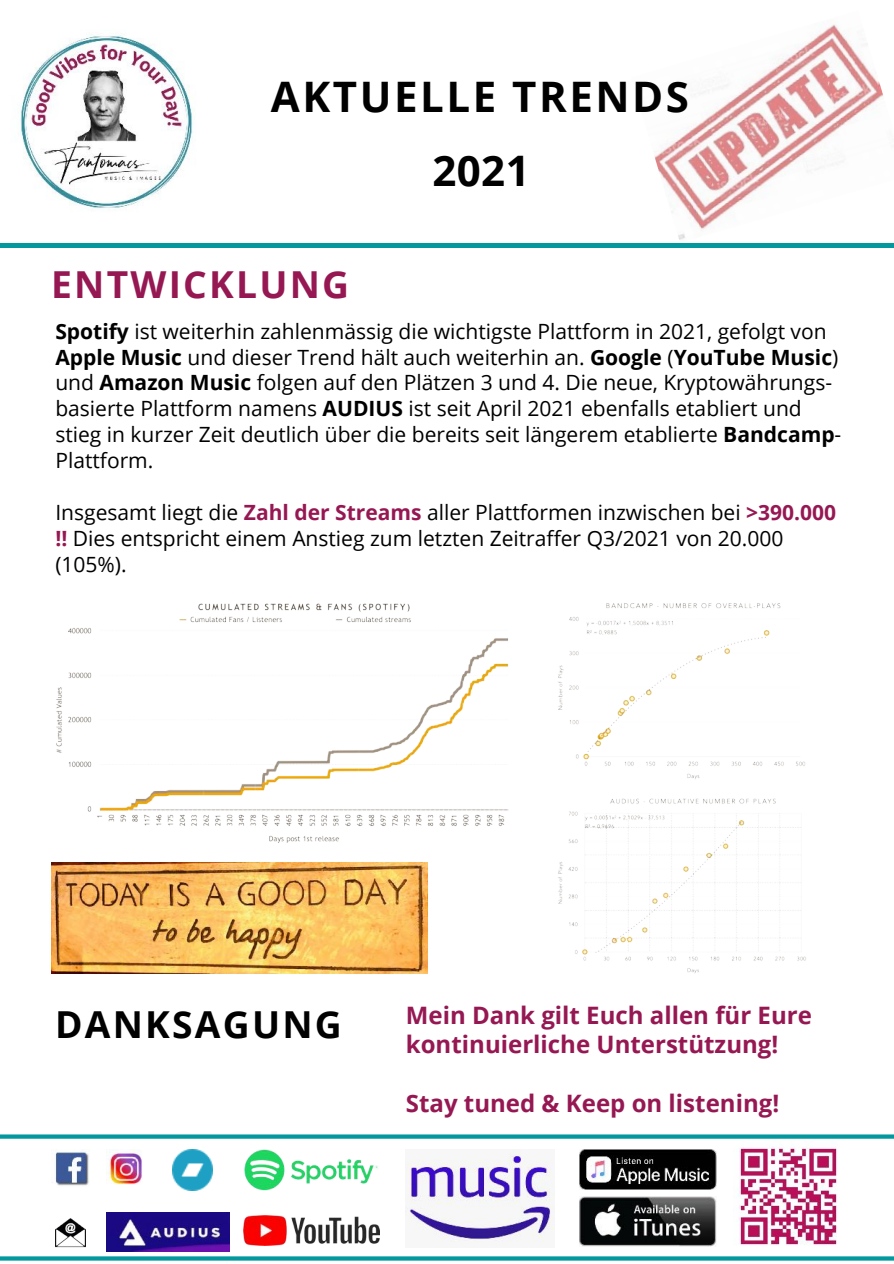
<style>
.page{position:relative;width:894px;height:1264px;background:#fff}
.page>*{position:absolute;margin:0;border:0;box-sizing:border-box;transform-origin:0 0}
.t1{font:700 42px "Open Sans";letter-spacing:.06em;color:#010101}
.t2{font:700 37.2px "Open Sans";letter-spacing:.06em;color:#961853}
.t3{font:700 37.2px "Open Sans";letter-spacing:.06em;color:#010101}
.t4{font:700 24px/29.2px "Open Sans";color:#961853}
.t5{font:21px/26px "Open Sans";color:#010101}
.t6{font:21px/26px "Open Sans";color:#000}
.s1{font-weight:700}
.s2{color:#010101}
.s3{font-weight:700;color:#961853}
</style>
<div class="page">
<div style="left:0;top:243px;width:893px;height:5px;background:#03989e"></div>
<svg style="left:0;top:1134px;width:893px;height:126px"></svg>
<img style="left:20px;top:34px;width:174px;height:176px">
<img style="left:733px;top:1141px;width:110px;height:110px">
<img style="left:107px;top:1149px;width:38px;height:38px">
<img style="left:51px;top:1149px;width:38px;height:38px">
<img style="left:579px;top:1149px;width:136px;height:39px">
<img style="left:243px;top:1149px;width:136px;height:41px">
<img style="left:579px;top:1196px;width:136px;height:50px">
<img style="left:55px;top:1216px;width:31px;height:31px">
<img style="left:406px;top:1149px;width:148px;height:98px">
<img style="left:243px;top:1215px;width:136px;height:30px">
<img style="left:172px;top:1149px;width:41px;height:41px">
<img style="left:107px;top:1212px;width:122px;height:39px">
<img style="left:641px;top:24px;width:242px;height:216px">
<img style="left:56px;top:603px;width:453px;height:239px">
<img style="left:558px;top:603px;width:247px;height:176px">
<img style="left:558px;top:798px;width:248px;height:176px">
<img style="left:51px;top:862px;width:376px;height:111px">
<p class="t1" style="left:271px;top:67px;width:419px">AKTUELLE TRENDS</p>
<p class="t2" style="left:51px;top:258px;width:299px">ENTWICKLUNG</p>
<p class="t1" style="left:432px;top:141px;width:99px">2021</p>
<p class="t5" style="left:55px;top:317px;width:787px"><span class="s1">Spotify</span> ist weiterhin zahlenmässig die wichtigste Plattform in 2021, gefolgt von <span class="s1">Apple Music</span> und dieser Trend hält auch weiterhin an. <span class="s1">Google</span> (<span class="s1">YouTube Music</span>) und <span class="s1">Amazon Music</span> folgen auf den Plätzen 3 und 4. Die neue, Kryptowährungs&shy;basierte Plattform namens <span class="s1">AUDIUS</span> ist seit April 2021 ebenfalls etabliert und stieg in kurzer Zeit deutlich über die bereits seit längerem etablierte <span class="s1">Bandcamp</span>-Plattform.</p>
<p class="t6" style="left:55px;top:499px;width:782px"><span class="s2">Insgesamt liegt die</span> <span class="s3">Zahl der Streams</span> <span class="s2">aller Plattformen inzwischen bei</span> <span class="s3">&gt;390.000 !!</span> Dies entspricht einem Anstieg zum letzten Zeitraffer Q3/2021 von 20.000 (105%).</p>
<p class="t3" style="left:55px;top:997px;width:288px">DANKSAGUNG</p>
<p class="t4" style="left:406px;top:1000px;width:407px">Mein Dank gilt Euch allen für Eure kontinuierliche Unterstützung!</p>
<p class="t4" style="left:406px;top:1087px;width:375px">Stay tuned &amp; Keep on listening!</p>
</div>
